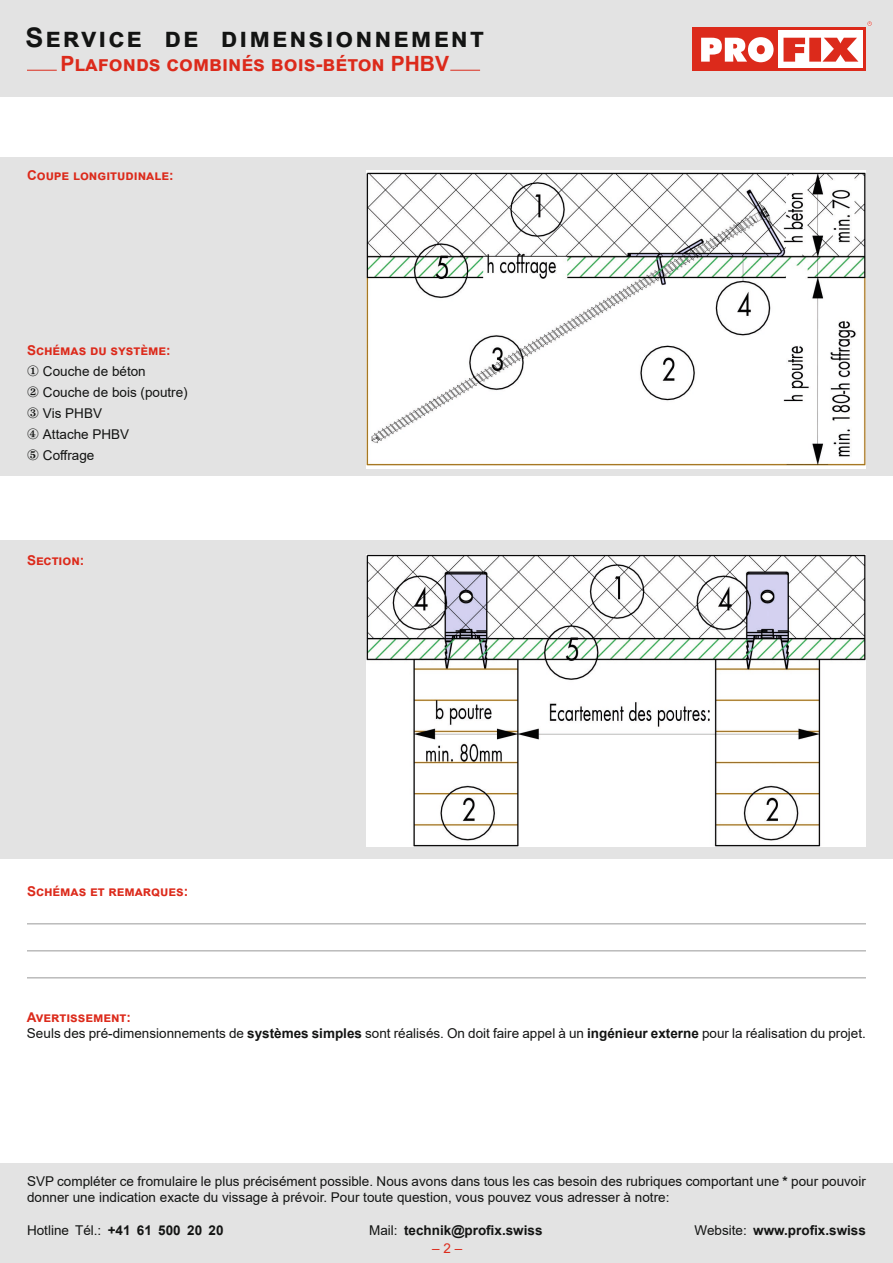
<style>
.page{position:relative;width:893px;height:1263px;background:#fff}
.page>*{position:absolute;margin:0;border:0;box-sizing:border-box;transform-origin:0 0}
.GT_ohne_Linie{font:700 27px "Arial";letter-spacing:.075em;color:#131413}
.GT_ohne_Linie-2{font:700 21px "Arial";color:#dc2a1b}
.GT_ohne_Linie-3{font:13.5px/16.5px "Arial";color:#131413}
.GT_ohne_Linie-4{font:700 13.5px "Arial";color:#dc2a1b}
.GT_ohne_Linie-5{font:700 13.5px "Arial";color:#131413}
.t1{font:13.5px "Arial";color:#dc2a1b}
.s1{font-weight:700}
.s2{font-weight:400}
</style>
<div class="page">
<div style="left:0;top:1163px;width:893px;height:100px;background:#e3e3e3"></div>
<div style="left:0;top:0;width:893px;height:97px;background:#e3e3e3"></div>
<div style="left:692px;top:27px;width:174px;height:44px;background:#dc2a1b"></div>
<div style="left:778px;top:30px;width:85px;height:38px;background:#fff"></div>
<svg style="left:701px;top:37px;width:73px;height:25px"></svg>
<svg style="left:783px;top:38px;width:75px;height:24px"></svg>
<svg style="left:867px;top:21px;width:5px;height:5px"></svg>
<hr style="left:27px;top:923px;width:839px;height:1px;background:#999">
<hr style="left:27px;top:950px;width:839px;height:1px;background:#999">
<hr style="left:27px;top:977px;width:839px;height:1px;background:#999">
<hr style="left:27px;top:70px;width:30px;height:1px;background:#dc2a1b">
<hr style="left:450px;top:70px;width:30px;height:1px;background:#dc2a1b">
<div style="left:0;top:157px;width:893px;height:319px;background:#e3e3e3"></div>
<img style="left:366px;top:171px;width:500px;height:295px">
<div style="left:0;top:540px;width:893px;height:319px;background:#e3e3e3"></div>
<img style="left:367px;top:555px;width:498px;height:291px">
<p class="GT_ohne_Linie" style="left:26px;top:18px;width:460px">Service de dimensionnement</p>
<p class="GT_ohne_Linie-2" style="left:60px;top:48px;width:390px">Plafonds combinés bois-béton PHBV</p>
<p class="GT_ohne_Linie-4" style="left:27px;top:166px;width:148px">Coupe longitudinale:</p>
<p class="GT_ohne_Linie-4" style="left:27px;top:341px;width:145px">Schémas du système:</p>
<p class="GT_ohne_Linie-3" style="left:27px;top:363px;width:120px">① Couche de béton</p>
<p class="GT_ohne_Linie-3" style="left:27px;top:384px;width:162px">② Couche de bois (poutre)</p>
<p class="GT_ohne_Linie-3" style="left:27px;top:405px;width:77px">③ Vis PHBV</p>
<p class="GT_ohne_Linie-3" style="left:27px;top:426px;width:104px">④ Attache PHBV</p>
<p class="GT_ohne_Linie-3" style="left:27px;top:447px;width:69px">⑤ Coffrage</p>
<p class="GT_ohne_Linie-4" style="left:27px;top:550px;width:59px">Section:</p>
<p class="GT_ohne_Linie-4" style="left:27px;top:882px;width:163px">Schémas et remarques:</p>
<p class="GT_ohne_Linie-4" style="left:27px;top:1008px;width:105px">Avertissement:</p>
<p class="GT_ohne_Linie-3" style="left:27px;top:1025px;width:840px">Seuls des pré-dimensionnements de <span class="s1">systèmes simples</span> sont réalisés. On doit faire appel à un <span class="s1">ingénieur externe</span> pour la réalisation du projet.</p>
<p class="GT_ohne_Linie-3" style="left:27px;top:1172px;width:840px">SVP compléter ce fromulaire le plus précisément possible. Nous avons dans tous les cas besoin des rubriques comportant une <span class="s1">*</span> pour pouvoir donner une indication exacte du vissage à prévoir. Pour toute question, vous pouvez vous adresser à notre:</p>
<p class="GT_ohne_Linie-3" style="left:27px;top:1222px;width:198px">Hotline Tél.: <span class="s1">+41 61 500 20 20</span></p>
<p class="GT_ohne_Linie-5" style="left:369px;top:1221px;width:175px"><span class="s2">Mail:</span> technik@profix.swiss</p>
<p class="GT_ohne_Linie-5" style="left:694px;top:1221px;width:173px"><span class="s2">Website:</span> www.profix.swiss</p>
<p class="t1" style="left:432px;top:1238px;width:32px">– 2 –</p>
</div>
